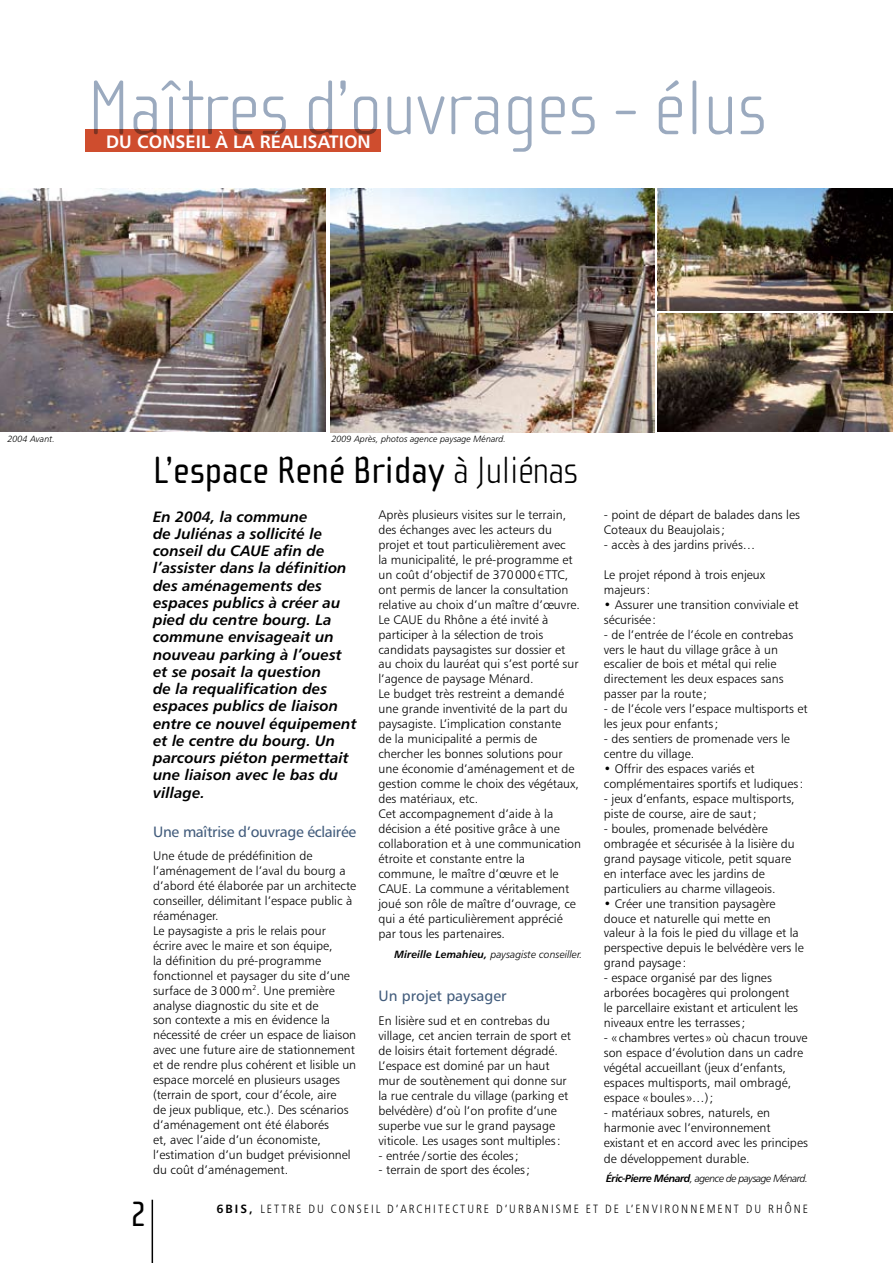
<style>
.page{position:relative;width:893px;height:1263px;background:#fff}
.page>*{position:absolute;margin:0;border:0;box-sizing:border-box;transform-origin:0 0}
.t1{font:100 79.5px "Cholla Sans";color:#9baabf}
.t2{font:39px "Cholla Sans";color:#000}
.t3{font:36px "Cholla Sans";color:#000}
.t4{font:18px "Humanist 777 BT Bold B";color:#fff}
.t5{font:15px/17.2px "Humanist 777 BT Bold Italic B";color:#000}
.t6{font:15px "Humanist 777 BT Roman B";letter-spacing:-.02em;color:#425c7c}
.t7{font:15px "Humanist 777 BT Roman B";color:#425c7c}
.t8{font:12.45px/15px "Humanist 777 BT Light B";color:#000}
.t9{font:12px "Humanist 777 BT Light Condensed B";letter-spacing:.17em;color:#000}
.t10{font:10.5px "Humanist 777 BT Light Italic B";letter-spacing:-.05em;color:#000}
.t11{font:10.5px "Humanist 777 BT Light Italic B";color:#000}
.t12{font:9px "Humanist 777 BT Light Italic B";color:#000}
.s1{font-weight:100}
.s2{font-family:"Myriad Pro";font-weight:300}
.s3{font-family:"Humanist 777 BT Bold Italic B"}
.s4{font-family:"Humanist 777 BT Bold B"}
</style>
<div class="page">
<hr style="left:152px;top:1200px;width:1px;height:63px;background:#000">
<img style="left:0;top:189px;width:326px;height:243px">
<img style="left:330px;top:189px;width:324px;height:243px">
<div style="left:85px;top:130px;width:296px;height:22px;background:#cf4d2e"></div>
<img style="left:658px;top:189px;width:235px;height:121px">
<img style="left:658px;top:313px;width:235px;height:119px">
<h1 class="t1" style="left:88px;top:64px;width:681px">Maîtres d’ouvrages - élus</h1>
<h3 class="t4" style="left:106px;top:130px;width:266px">DU CONSEIL À LA RÉALISATION</h3>
<p class="t12" style="left:7px;top:433px;width:49px">2004 Avant.</p>
<p class="t12" style="left:331px;top:433px;width:176px">2009 Après, photos agence paysage Ménard.</p>
<h2 class="t2" style="left:153px;top:448px;width:427px">L’espace René Briday <span class="s1">à Juliénas</span></h2>
<p class="t5" style="left:153px;top:507px;width:205px">En 2004, la commune<br>de Juliénas a sollicité le conseil du CAUE afin de l’assister dans la définition des aménagements des espaces publics à créer au pied du centre bourg. La commune envisageait un nouveau parking à l’ouest et se posait la question<br>de la requalification des espaces publics de liaison entre ce nouvel équipement et le centre du bourg. Un parcours piéton permettait une liaison avec le bas du village.</p>
<p class="t6" style="left:153px;top:823px;width:205px">Une maîtrise d’ouvrage éclairée</p>
<p class="t8" style="left:153px;top:848px;width:205px">Une étude de prédéfinition de l’aménagement de l’aval du bourg a d’abord été élaborée par un architecte conseiller, délimitant l’espace public à réaménager.<br>Le paysagiste a pris le relais pour écrire avec le maire et son équipe,<br>la définition du pré-programme fonctionnel et paysager du site d’une surface de 3000m<sup>2</sup>. Une première analyse diagnostic du site et de<br>son contexte a mis en évidence la nécessité de créer un espace de liaison avec une future aire de stationnement et de rendre plus cohérent et lisible un espace morcelé en plusieurs usages (terrain de sport, cour d’école, aire<br>de jeux publique, etc.). Des scénarios d’aménagement ont été élaborés<br>et, avec l’aide d’un économiste, l’estimation d’un budget prévisionnel du coût d’aménagement.</p>
<p class="t8" style="left:378px;top:507px;width:204px">Après plusieurs visites sur le terrain, des échanges avec les acteurs du projet et tout particulièrement avec<br>la municipalité, le pré-programme et un coût d’objectif de 370000<span class="s2">€</span> TTC, ont permis de lancer la consultation relative au choix d’un maître d’œuvre.<br>Le CAUE du Rhône a été invité à participer à la sélection de trois candidats paysagistes sur dossier et au choix du lauréat qui s’est porté sur l’agence de paysage Ménard.<br>Le budget très restreint a demandé une grande inventivité de la part du paysagiste. L’implication constante<br>de la municipalité a permis de chercher les bonnes solutions pour une économie d’aménagement et de gestion comme le choix des végétaux, des matériaux, etc.<br>Cet accompagnement d’aide à la décision a été positive grâce à une collaboration et à une communication étroite et constante entre la commune, le maître d’œuvre et le CAUE. La commune a véritablement joué son rôle de maître d’ouvrage, ce qui a été particulièrement apprécié par tous les partenaires.</p>
<p class="t11" style="left:394px;top:948px;width:190px"><span class="s3">Mireille Lemahieu,</span> paysagiste conseiller.</p>
<p class="t7" style="left:378px;top:986px;width:130px">Un projet paysager</p>
<p class="t8" style="left:378px;top:1013px;width:194px">En lisière sud et en contrebas du village, cet ancien terrain de sport et de loisirs était fortement dégradé.<br>L’espace est dominé par un haut mur de soutènement qui donne sur la rue centrale du village (parking et belvédère) d’où l’on profite d’une superbe vue sur le grand paysage viticole. Les usages sont multiples:</p>
<p class="t8" style="left:378px;top:1147px;width:142px">- entrée /sortie des écoles;</p>
<p class="t8" style="left:378px;top:1162px;width:153px">- terrain de sport des écoles;</p>
<p class="t8" style="left:604px;top:507px;width:198px">- point de départ de balades dans les<br>Coteaux du Beaujolais;</p>
<p class="t8" style="left:604px;top:537px;width:153px">- accès à des jardins privés…</p>
<p class="t8" style="left:604px;top:567px;width:163px">Le projet répond à trois enjeux majeurs:</p>
<p class="t8" style="left:604px;top:597px;width:196px">• Assurer une transition conviviale et sécurisée :</p>
<p class="t8" style="left:604px;top:627px;width:191px">- de l’entrée de l’école en contrebas vers le haut du village grâce à un escalier de bois et métal qui relie directement les deux espaces sans passer par la route ;</p>
<p class="t8" style="left:604px;top:701px;width:205px">- de l’école vers l’espace multisports et les jeux pour enfants;</p>
<p class="t8" style="left:604px;top:731px;width:188px">- des sentiers de promenade vers le centre du village.</p>
<p class="t8" style="left:604px;top:761px;width:201px">• Offrir des espaces variés et complémentaires sportifs et ludiques:</p>
<p class="t8" style="left:604px;top:791px;width:192px">- jeux d’enfants, espace multisports, piste de course, aire de saut;</p>
<p class="t8" style="left:604px;top:821px;width:192px">- boules, promenade belvédère ombragée et sécurisée à la lisière du grand paysage viticole, petit square en interface avec les jardins de particuliers au charme villageois.</p>
<p class="t8" style="left:604px;top:895px;width:201px">• Créer une transition paysagère douce et naturelle qui mette en valeur à la fois le pied du village et la perspective depuis le belvédère vers le grand paysage :</p>
<p class="t8" style="left:604px;top:970px;width:196px">- espace organisé par des lignes arborées bocagères qui prolongent le parcellaire existant et articulent les niveaux entre les terrasses;</p>
<p class="t8" style="left:604px;top:1030px;width:205px">- « chambres vertes » où chacun trouve son espace d’évolution dans un cadre végétal accueillant (jeux d’enfants, espaces multisports, mail ombragé, espace «boules »…);</p>
<p class="t8" style="left:604px;top:1105px;width:206px">- matériaux sobres, naturels, en harmonie avec l’environnement existant et en accord avec les principes</p>
<p class="t8" style="left:604px;top:1151px;width:147px">de développement durable.</p>
<p class="t10" style="left:606px;top:1172px;width:203px"><span class="s3">Éric-Pierre Ménard</span>, agence de paysage Ménard.</p>
<h3 class="t3" style="left:130px;top:1194px;width:17px">2</h3>
<p class="t9" style="left:216px;top:1201px;width:593px"><span class="s4">6BIS,</span> LETTRE DU CONSEIL D’ARCHITECTURE D’URBANISME ET DE L’ENVIRONNEMENT DU RHÔNE</p>
</div>
